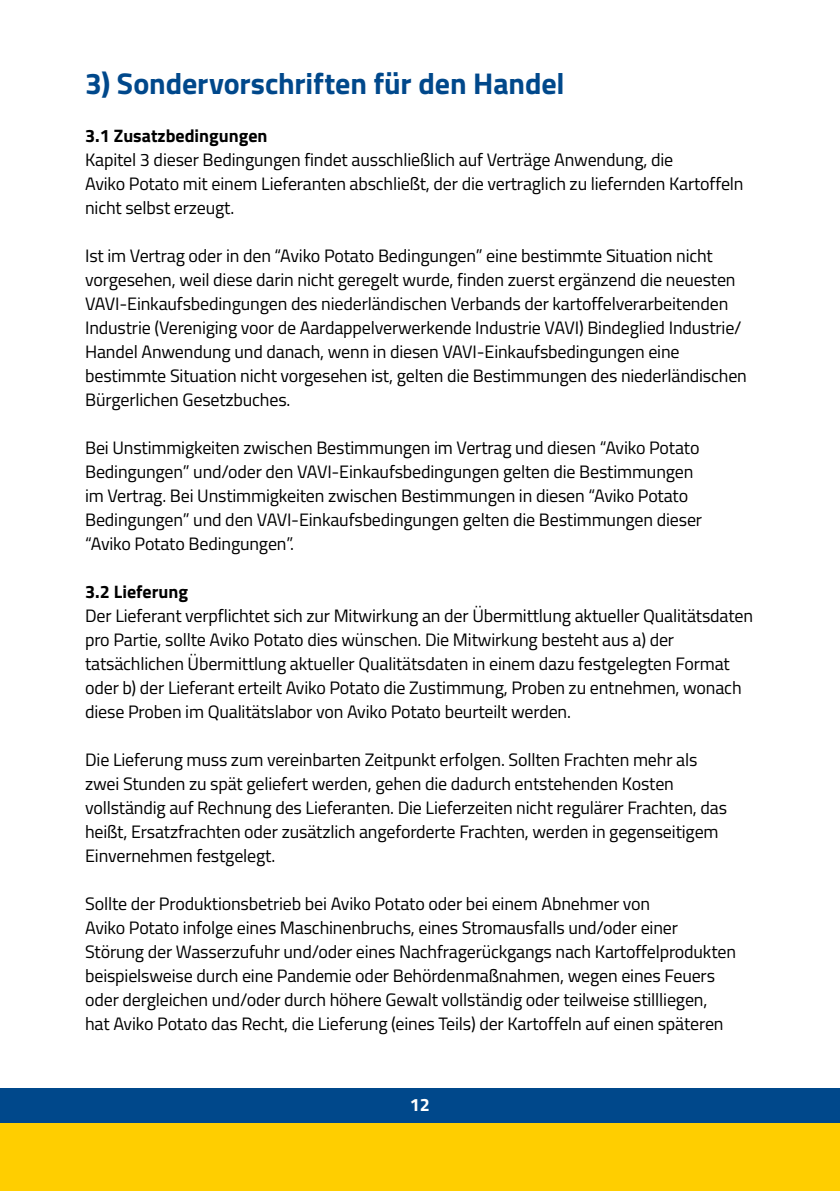
<style>
.page{position:relative;width:840px;height:1191px;background:#fff}
.page>*{position:absolute;margin:0;border:0;box-sizing:border-box;transform-origin:0 0}
.t1{font:700 30px "Titillium";letter-spacing:-.005em;color:#00488b}
.t2{font:18px/24px "Titillium";letter-spacing:-.01em;color:#000}
.t3{font:700 18px "Titillium";color:#000}
.t4{font:700 18px "Titillium";color:#fff}
</style>
<div class="page">
<div style="left:0;top:1095px;width:839px;height:96px;background:#ffce00"></div>
<div style="left:0;top:1089px;width:839px;height:34px;background:#00488b"></div>
<h1 class="t1" style="left:85px;top:61px;width:481px">3) Sondervorschriften für den Handel</h1>
<p class="t3" style="left:85px;top:122px;width:184px">3.1 Zusatzbedingungen</p>
<p class="t2" style="left:85px;top:147px;width:659px">Kapitel 3 dieser Bedingungen findet ausschließlich auf Verträge Anwendung, die<br>Aviko Potato mit einem Lieferanten abschließt, der die vertraglich zu liefernden Kartoffeln nicht selbst erzeugt.</p>
<p class="t2" style="left:85px;top:243px;width:663px">Ist im Vertrag oder in den “Aviko Potato Bedingungen” eine bestimmte Situation nicht vorgesehen, weil diese darin nicht geregelt wurde, finden zuerst ergänzend die neuesten VAVI-Einkaufsbedingungen des niederländischen Verbands der kartoffelverarbeitenden Industrie (Vereniging voor de Aardappelverwerkende Industrie VAVI) Bindeglied Industrie/ Handel Anwendung und danach, wenn in diesen VAVI-Einkaufsbedingungen eine bestimmte Situation nicht vorgesehen ist, gelten die Bestimmungen des niederländischen Bürgerlichen Gesetzbuches.</p>
<p class="t2" style="left:85px;top:435px;width:618px">Bei Unstimmigkeiten zwischen Bestimmungen im Vertrag und diesen “Aviko Potato Bedingungen” und/oder den VAVI-Einkaufsbedingungen gelten die Bestimmungen im Vertrag. Bei Unstimmigkeiten zwischen Bestimmungen in diesen “Aviko Potato Bedingungen” und den VAVI-Einkaufsbedingungen gelten die Bestimmungen dieser “Aviko Potato Bedingungen”.</p>
<p class="t3" style="left:85px;top:578px;width:104px">3.2 Lieferung</p>
<p class="t2" style="left:85px;top:603px;width:669px">Der Lieferant verpflichtet sich zur Mitwirkung an der Übermittlung aktueller Qualitätsdaten pro Partie, sollte Aviko Potato dies wünschen. Die Mitwirkung besteht aus a) der tatsächlichen Übermittlung aktueller Qualitätsdaten in einem dazu festgelegten Format oder b) der Lieferant erteilt Aviko Potato die Zustimmung, Proben zu entnehmen, wonach diese Proben im Qualitätslabor von Aviko Potato beurteilt werden.</p>
<p class="t2" style="left:85px;top:747px;width:643px">Die Lieferung muss zum vereinbarten Zeitpunkt erfolgen. Sollten Frachten mehr als zwei Stunden zu spät geliefert werden, gehen die dadurch entstehenden Kosten vollständig auf Rechnung des Lieferanten. Die Lieferzeiten nicht regulärer Frachten, das heißt, Ersatzfrachten oder zusätzlich angeforderte Frachten, werden in gegenseitigem Einvernehmen festgelegt.</p>
<p class="t2" style="left:85px;top:891px;width:652px">Sollte der Produktionsbetrieb bei Aviko Potato oder bei einem Abnehmer von<br>Aviko Potato infolge eines Maschinenbruchs, eines Stromausfalls und/oder einer Störung der Wasserzufuhr und/oder eines Nachfragerückgangs nach Kartoffelprodukten beispielsweise durch eine Pandemie oder Behördenmaßnahmen, wegen eines Feuers oder dergleichen und/oder durch höhere Gewalt vollständig oder teilweise stillliegen, hat Aviko Potato das Recht, die Lieferung (eines Teils) der Kartoffeln auf einen späteren</p>
<p class="t4" style="left:409px;top:1091px;width:22px">12</p>
</div>
